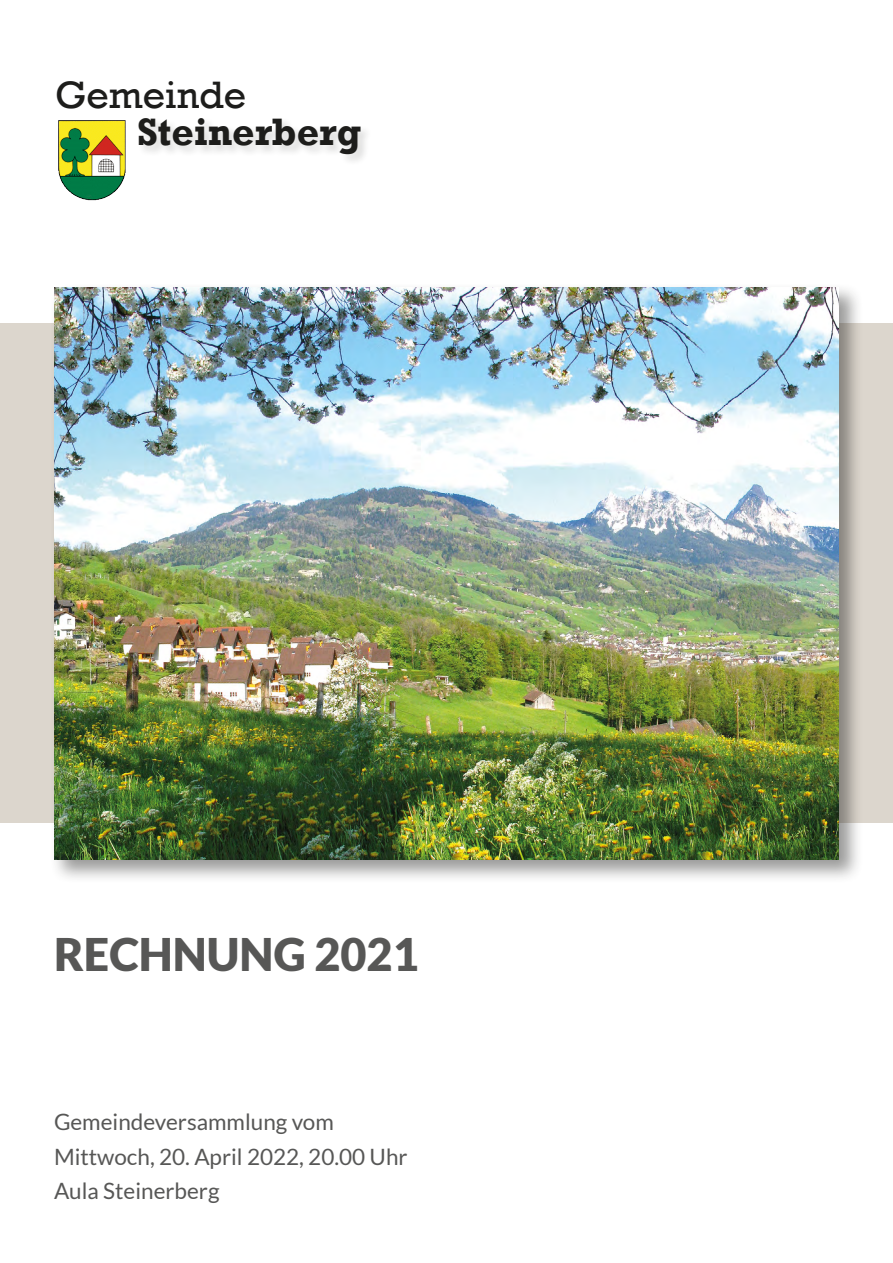
<style>
.page{position:relative;width:893px;height:1263px;background:#fff}
.page>*{position:absolute;margin:0;border:0;box-sizing:border-box;transform-origin:0 0}
.t1{font:900 45px "Lato";color:#575756}
.t2{font:700 39.15px "Rockwell";color:#1d1d1b}
.t3{font:39.15px "Rockwell";color:#1d1d1b}
.t4{font:22.5px/34.5px "Lato";color:#575756}
</style>
<div class="page">
<div style="left:0;top:323px;width:893px;height:500px;background:#dcd6cd"></div>
<div style="left:138px;top:116px;width:234px;height:50px;background:#1d1d1b;opacity:.15"></div>
<img style="left:58px;top:120px;width:68px;height:81px">
<div style="left:50px;top:283px;width:813px;height:601px;background:#1d1d1b;opacity:.45"></div>
<img style="left:54px;top:287px;width:785px;height:572px">
<h2 class="t3" style="left:55px;top:73px;width:193px">Gemeinde</h2>
<h2 class="t2" style="left:137px;top:108px;width:226px">Steinerberg</h2>
<h1 class="t1" style="left:54px;top:928px;width:366px">RECHNUNG 2021</h1>
<p class="t4" style="left:54px;top:1104px;width:355px">Gemeindeversammlung vom<br>Mittwoch, 20. April 2022, 20.00 Uhr<br>Aula Steinerberg</p>
</div>
